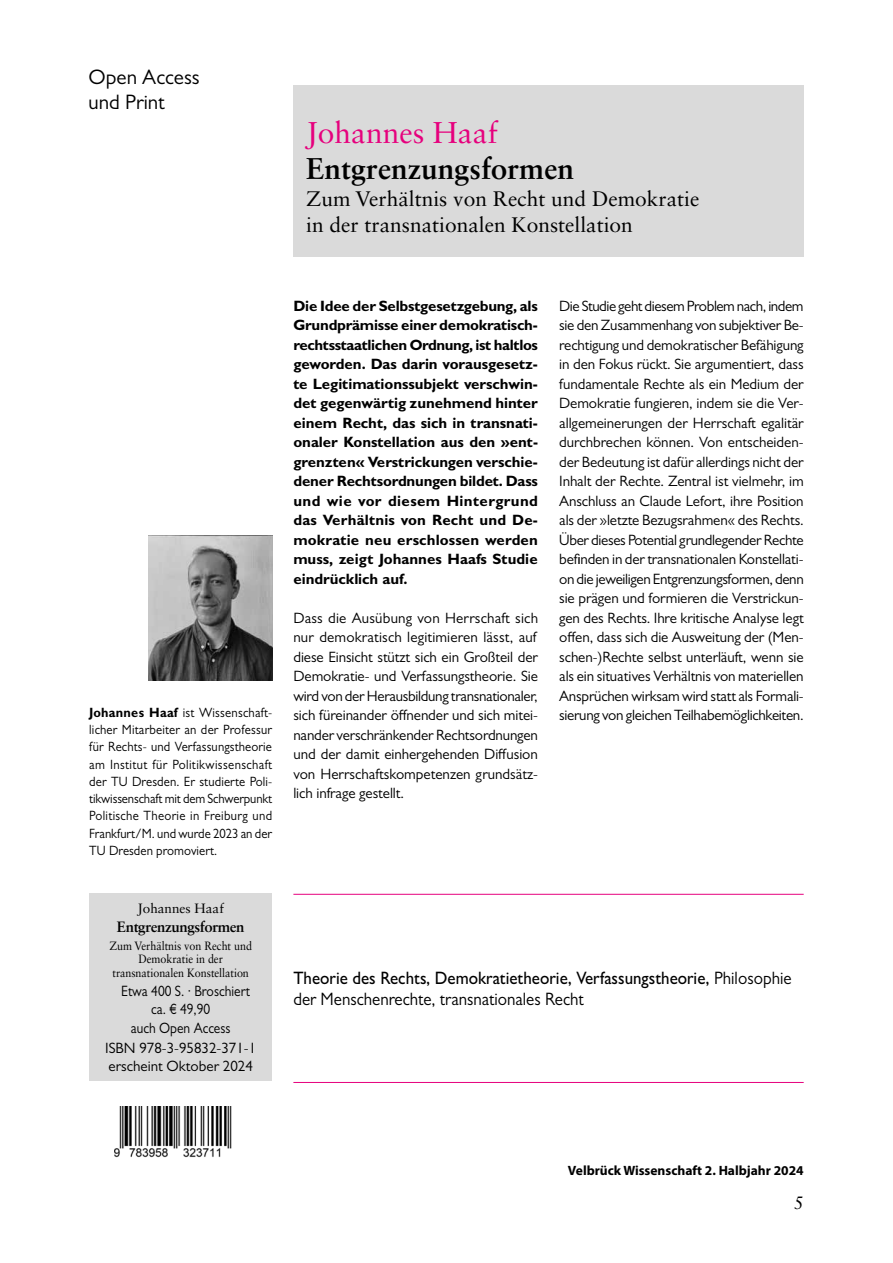
<style>
.page{position:relative;width:893px;height:1263px;background:#fff}
.page>*{position:absolute;margin:0;border:0;box-sizing:border-box;transform-origin:0 0}
.t1{font:700 30px "Sabon LT Std";color:#000}
.t2{font:30px "Sabon LT Std";color:#e6007d}
.t3{font:21px/26.4px "Sabon LT Std";color:#000}
.t4{font:21px/25.2px "Gill Sans MT Pro";color:#000}
.t5{font:500 18px/21px "Gill Sans MT Pro";color:#000;scale:.94 1}
.t6{font:18px "Sabon LT Std";color:#000}
.t7{font:15px/19.5px "Gill Sans MT Pro";color:#000;text-align:justify}
.t8{font:700 15px/19.5px "Gill Sans MT Pro";color:#000;text-align:justify}
.t9{font:15px "Gill Sans MT Pro";color:#000;scale:.9 1}
.t10{font:700 15px "Sabon LT Std";letter-spacing:-.025em;color:#000}
.t11{font:13.5px/17.2px "Gill Sans MT Pro";letter-spacing:-.005em;color:#000;text-align:justify;scale:.94 1}
.t12{font:700 13.5px "Myriad Pro";color:#000}
.t13{font:13.5px "Sabon LT Std";color:#000}
.t14{font:12px/13.5px "Sabon LT Std";letter-spacing:-.005em;color:#000;text-align:center;scale:.9 1}
.s1{font-weight:700}
.s2{font-weight:400}
</style>
<div class="page">
<div style="left:293px;top:85px;width:511px;height:171px;background:#dadada"></div>
<div style="left:89px;top:893px;width:183px;height:187px;background:#dadada"></div>
<img style="left:114px;top:1106px;width:118px;height:52px">
<hr style="left:293px;top:1082px;width:511px;height:1px;background:#e6007d">
<hr style="left:293px;top:894px;width:511px;height:1px;background:#e6007d">
<img style="left:148px;top:535px;width:124px;height:145px">
<h2 class="t4" style="left:89px;top:64px;width:113px">Open Access und Print</h2>
<h1 class="t2" style="left:306px;top:114px;width:193px">Johannes Haaf</h1>
<h1 class="t1" style="left:306px;top:150px;width:269px">Entgrenzungsformen</h1>
<h2 class="t3" style="left:306px;top:185px;width:395px">Zum Verhältnis von Recht und Demokratie in der transnationalen Konstellation</h2>
<p class="t11" style="left:89px;top:704px;width:196px"><span class="s1">Johannes Haaf</span> ist Wissenschaft&shy;licher Mitarbeiter an der Professur für Rechts- und Verfassungstheorie am Institut für Politikwissenschaft der TU Dresden. Er studierte Poli&shy;tikwissenschaft mit dem Schwerpunkt Politische Theorie in Freiburg und Frankfurt/M. und wurde 2023 an der TU Dresden promoviert.</p>
<p class="t13" style="left:138px;top:900px;width:88px">Johannes Haaf</p>
<p class="t10" style="left:117px;top:917px;width:129px">Entgrenzungsformen</p>
<p class="t14" style="left:109px;top:939px;width:160px">Zum Verhältnis von Recht und<br>Demokratie in der transnationalen Konstellation</p>
<p class="t9" style="left:121px;top:982px;width:144px">Etwa 400 S. · Broschiert</p>
<p class="t9" style="left:151px;top:1000px;width:67px">ca. € 49,90</p>
<p class="t9" style="left:131px;top:1019px;width:112px">auch Open Access</p>
<p class="t7" style="left:105px;top:1038px;width:153px">ISBN 978-3-95832-371-1</p>
<p class="t7" style="left:109px;top:1056px;width:146px">erscheint Oktober 2024</p>
<p class="t8" style="left:293px;top:295px;width:246px">Die Idee der Selbstgesetzgebung, als Grundprämisse einer demokratisch&shy;rechtsstaatlichen Ordnung, ist haltlos geworden. Das darin vorausgesetz&shy;te Legitimationssubjekt verschwin&shy;det gegenwärtig zunehmend hinter einem Recht, das sich in transnati&shy;onaler Konstellation aus den »ent&shy;grenzten« Verstrickungen verschie&shy;dener Rechtsordnungen bildet. Dass und wie vor diesem Hintergrund das Verhältnis von Recht und De&shy;mokratie neu erschlossen werden muss, zeigt Johannes Haafs Studie eindrücklich auf.</p>
<p class="t7" style="left:293px;top:608px;width:246px">Dass die Ausübung von Herrschaft sich nur demokratisch legitimieren lässt, auf diese Einsicht stützt sich ein Großteil der Demokratie- und Verfassungstheorie. Sie wird von der Herausbildung transnationaler, sich füreinander öffnender und sich mitei&shy;nander verschränkender Rechtsordnungen und der damit einhergehenden Diffusion von Herrschaftskompetenzen grundsätz&shy;lich infrage gestellt.</p>
<p class="t7" style="left:559px;top:296px;width:246px">Die Studie geht diesem Problem nach, indem sie den Zusammenhang von subjektiver Be&shy;rechtigung und demokratischer Befähigung in den Fokus rückt. Sie argumentiert, dass fundamentale Rechte als ein Medium der Demokratie fungieren, indem sie die Ver&shy;allgemeinerungen der Herrschaft egalitär durchbrechen können. Von entscheiden&shy;der Bedeutung ist dafür allerdings nicht der Inhalt der Rechte. Zentral ist vielmehr, im Anschluss an Claude Lefort, ihre Position als der »letzte Bezugsrahmen« des Rechts.<br>Über dieses Potential grundlegender Rechte befinden in der transnationalen Konstellati&shy;on die jeweiligen Entgrenzungsformen, denn sie prägen und formieren die Verstrickun&shy;gen des Rechts. Ihre kritische Analyse legt offen, dass sich die Ausweitung der (Men&shy;schen-)Rechte selbst unterläuft, wenn sie als ein situatives Verhältnis von materiellen Ansprüchen wirksam wird statt als Formali&shy;sierung von gleichen Teilhabemöglichkeiten.</p>
<p class="t5" style="left:293px;top:967px;width:531px">Theorie des Rechts, Demokratietheorie, Verfassungstheorie, <span class="s2">Philosophie der Menschenrechte, transnationales Recht</span></p>
<p class="t12" style="left:568px;top:1162px;width:237px">Velbrück Wissenschaft 2. Halbjahr 2024</p>
<p class="t6" style="left:794px;top:1192px;width:12px">5</p>
</div>
